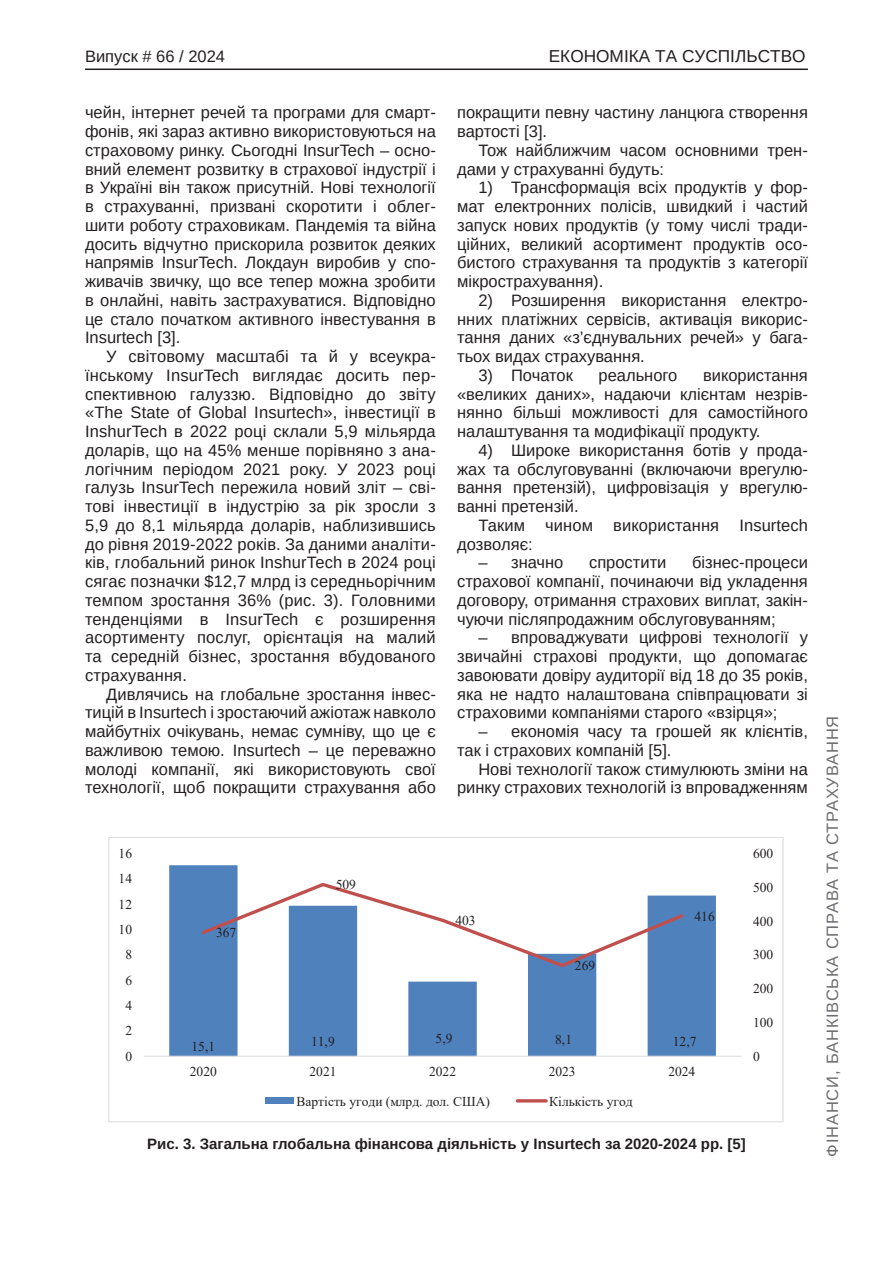
<style>
.page{position:relative;width:893px;height:1263px;background:#fff}
.page>*{position:absolute;margin:0;border:0;box-sizing:border-box;transform-origin:0 0}
.t1{font:17.25px "Arimo";color:#231f20}
.Текст_основной_G{font:16.5px/18.8px "Arimo";color:#231f20;text-align:justify}
.t2{font:16.5px "Arimo";letter-spacing:.05em;color:#6c6d70}
.t3{font:16.5px "Arimo";color:#231f20}
.Рисунок_N{font:700 15px "Arimo";color:#231f20}
.t4{font:13.5px "Times New Roman";color:#231f20}
</style>
<div class="page">
<hr style="left:85px;top:69px;width:723px;height:1px;background:#231f20">
<svg style="left:169px;top:865px;width:547px;height:191px;fill:#4f81bd"></svg>
<hr style="left:144px;top:1056px;width:597px;height:1px;background:#dcdddf">
<svg style="left:199px;top:881px;width:487px;height:88px"></svg>
<div style="left:265px;top:1097px;width:28px;height:7px;background:#4f81bd"></div>
<hr style="left:517px;top:1099px;width:29px;height:3px;background:#c0504d">
<p class="t3" style="left:85px;top:47px;width:142px">Випуск # 66 / 2024</p>
<p class="t1" style="left:549px;top:47px;width:258px">ЕКОНОМІКА ТА СУСПІЛЬСТВО</p>
<p class="Текст_основной_G" style="left:85px;top:103px;width:352px">чейн, інтернет речей та програми для смарт&shy;фонів, які зараз активно використовуються на страховому ринку. Сьогодні InsurTech – осно&shy;вний елемент розвитку в страхової індустрії і в Україні він також присутній. Нові технології в страхуванні, призвані скоротити і облег&shy;шити роботу страховикам. Пандемія та війна досить відчутно прискорила розвиток деяких напрямів InsurTech. Локдаун виробив у спо&shy;живачів звичку, що все тепер можна зробити в онлайні, навіть застрахуватися. Відповідно це стало початком активного інвестування в Insurtech [3].</p>
<p class="Текст_основной_G" style="left:85px;top:347px;width:352px;text-indent:21px">У світовому масштабі та й у всеукра&shy;їнському InsurTech виглядає досить пер&shy;спективною галуззю. Відповідно до звіту «The State of Global Insurtech», інвестиції в InshurTech в 2022 році склали 5,9 мільярда доларів, що на 45% менше порівняно з ана&shy;логічним періодом 2021 року. У 2023 році галузь InsurTech пережила новий зліт – сві&shy;тові інвестиції в індустрію за рік зросли з 5,9 до 8,1 мільярда доларів, наблизившись до рівня 2019-2022 років. За даними аналіти&shy;ків, глобальний ринок InshurTech в 2024 році сягає позначки $12,7 млрд із середньорічним темпом зростання 36% (рис. 3). Головними тенденціями в InsurTech є розширення асортименту послуг, орієнтація на малий та середній бізнес, зростання вбудованого страхування.</p>
<p class="Текст_основной_G" style="left:85px;top:685px;width:352px;text-indent:21px">Дивлячись на глобальне зростання інвес&shy;тицій в Insurtech і зростаючий ажіотаж навколо майбутніх очікувань, немає сумніву, що це є важливою темою. Insurtech – це переважно молоді компанії, які використовують свої технології, щоб покращити страхування або</p>
<p class="Текст_основной_G" style="left:457px;top:103px;width:352px">покращити певну частину ланцюга створення вартості [3].</p>
<p class="Текст_основной_G" style="left:457px;top:141px;width:352px;text-indent:21px">Тож найближчим часом основними трен&shy;дами у страхуванні будуть:</p>
<p class="Текст_основной_G" style="left:457px;top:178px;width:352px;text-indent:21px">1) Трансформація всіх продуктів у фор&shy;мат електронних полісів, швидкий і частий запуск нових продуктів (у тому числі тради&shy;ційних, великий асортимент продуктів осо&shy;бистого страхування та продуктів з категорії мікрострахування).</p>
<p class="Текст_основной_G" style="left:457px;top:291px;width:352px;text-indent:21px">2) Розширення використання електро&shy;нних платіжних сервісів, активація викорис&shy;тання даних «з’єднувальних речей» у бага&shy;тьох видах страхування.</p>
<p class="Текст_основной_G" style="left:478px;top:366px;width:96px">3) Початок</p>
<p class="Текст_основной_G" style="left:599px;top:366px;width:80px">реального</p>
<p class="Текст_основной_G" style="left:457px;top:366px;width:352px;text-indent:246px">використання «великих даних», надаючи клієнтам незрів&shy;нянно більші можливості для самостійного налаштування та модифікації продукту.</p>
<p class="Текст_основной_G" style="left:457px;top:441px;width:352px;text-indent:21px">4) Широке використання ботів у прода&shy;жах та обслуговуванні (включаючи врегулю&shy;вання претензій), цифровізація у врегулю&shy;ванні претензій.</p>
<p class="Текст_основной_G" style="left:457px;top:516px;width:352px;text-indent:21px">Таким чином використання Insurtech дозволяє:</p>
<p class="Текст_основной_G" style="left:478px;top:553px;width:87px">– значно</p>
<p class="Текст_основной_G" style="left:589px;top:553px;width:79px">спростити</p>
<p class="Текст_основной_G" style="left:457px;top:553px;width:352px;text-indent:235px">бізнес-процеси страхової компанії, починаючи від укладення договору, отримання страхових виплат, закін&shy;чуючи післяпродажним обслуговуванням;</p>
<p class="Текст_основной_G" style="left:457px;top:628px;width:352px;text-indent:21px">– впроваджувати цифрові технології у звичайні страхові продукти, що допомагає завоювати довіру аудиторії від 18 до 35 років, яка не надто налаштована співпрацювати зі страховими компаніями старого «взірця»;</p>
<p class="Текст_основной_G" style="left:457px;top:722px;width:352px;text-indent:21px">– економія часу та грошей як клієнтів, так і страхових компаній [5].</p>
<p class="Текст_основной_G" style="left:457px;top:760px;width:352px;text-align:right">Нові технології також стимулюють зміни на ринку страхових технологій із впровадженням</p>
<p class="t4" style="left:119px;top:844px;width:15px">16</p>
<p class="t4" style="left:119px;top:869px;width:15px">14</p>
<p class="t4" style="left:119px;top:895px;width:15px">12</p>
<p class="t4" style="left:119px;top:920px;width:15px">10</p>
<p class="t4" style="left:125px;top:945px;width:8px">8</p>
<p class="t4" style="left:125px;top:970px;width:8px">6</p>
<p class="t4" style="left:125px;top:996px;width:8px">4</p>
<p class="t4" style="left:216px;top:923px;width:22px">367</p>
<p class="t4" style="left:336px;top:875px;width:22px">509</p>
<p class="t4" style="left:455px;top:911px;width:22px">403</p>
<p class="t4" style="left:575px;top:956px;width:22px">269</p>
<p class="t4" style="left:694px;top:907px;width:22px">416</p>
<p class="t4" style="left:753px;top:844px;width:22px">600</p>
<p class="t4" style="left:753px;top:878px;width:22px">500</p>
<p class="t4" style="left:753px;top:911px;width:22px">400</p>
<p class="t4" style="left:753px;top:945px;width:22px">300</p>
<p class="t4" style="left:753px;top:979px;width:22px">200</p>
<p class="t4" style="left:125px;top:1021px;width:8px">2</p>
<p class="t4" style="left:125px;top:1046px;width:8px">0</p>
<p class="t4" style="left:192px;top:1036px;width:25px">15,1</p>
<p class="t4" style="left:311px;top:1032px;width:25px">11,9</p>
<p class="t4" style="left:436px;top:1029px;width:18px">5,9</p>
<p class="t4" style="left:555px;top:1029px;width:18px">8,1</p>
<p class="t4" style="left:673px;top:1032px;width:25px">12,7</p>
<p class="t4" style="left:190px;top:1062px;width:28px">2020</p>
<p class="t4" style="left:310px;top:1062px;width:28px">2021</p>
<p class="t4" style="left:429px;top:1062px;width:28px">2022</p>
<p class="t4" style="left:549px;top:1062px;width:28px">2023</p>
<p class="t4" style="left:668px;top:1062px;width:28px">2024</p>
<p class="t4" style="left:297px;top:1091px;width:195px">Вартість угоди (млрд. дол. США)</p>
<p class="t4" style="left:549px;top:1091px;width:85px">Кількість угод</p>
<p class="t4" style="left:753px;top:1013px;width:22px">100</p>
<p class="t4" style="left:753px;top:1046px;width:8px">0</p>
<p class="Рисунок_N" style="left:147px;top:1133px;width:600px">Рис. 3. Загальна глобальна фінансова діяльність у Insurtech за 2020-2024 рр. [5]</p>
<p class="t2" style="left:823px;top:1157px;width:442px;rotate:-90deg">ФІНАНСИ, БАНКІВСЬКА СПРАВА ТА СТРАХУВАННЯ</p>
</div>
